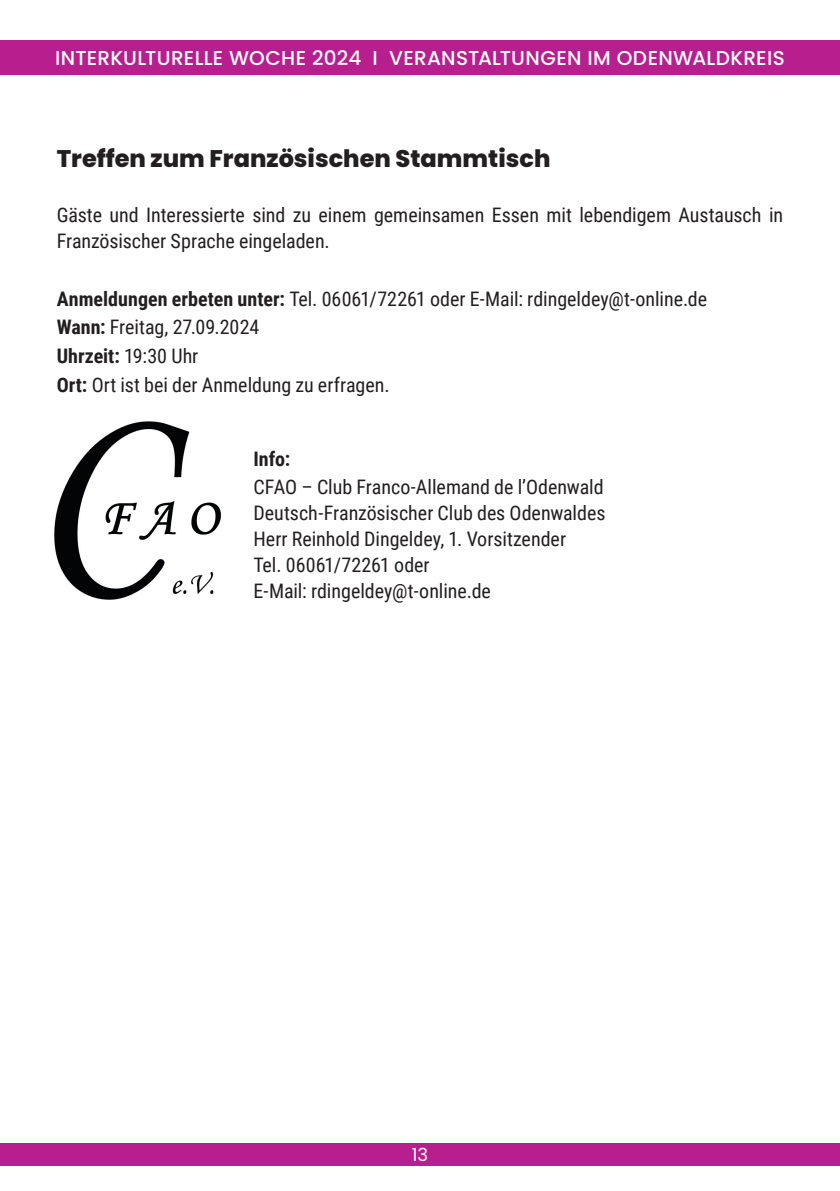
<style>
.page{position:relative;width:840px;height:1191px;background:#fff}
.page>*{position:absolute;margin:0;border:0;box-sizing:border-box;transform-origin:0 0}
.t1{font:800 24px "Poppins";color:#231f20}
.t2{font:20px/26px "Roboto Condensed";color:#231f20}
.t3{font:500 20px "Poppins";letter-spacing:.015em;color:#fff}
.t4{font:700 20px "Roboto Condensed";color:#231f20}
.t5{font:18px "Poppins";color:#fff}
.s1{font-weight:700}
</style>
<div class="page">
<div style="left:0;top:41px;width:839px;height:34px;background:#b61f8d"></div>
<div style="left:0;top:1143px;width:839px;height:23px;background:#b61f8d"></div>
<img style="left:54px;top:421px;width:168px;height:179px">
<p class="t3" style="left:55px;top:47px;width:730px">INTERKULTURELLE WOCHE 2024 I VERANSTALTUNGEN IM ODENWALDKREIS</p>
<p class="t1" style="left:57px;top:145px;width:495px">Treffen zum Französischen Stammtisch</p>
<p class="t2" style="left:57px;top:201px;width:727px">Gäste und Interessierte sind zu einem gemeinsamen Essen mit lebendigem Austausch in<br>Französischer Sprache eingeladen.</p>
<p class="t2" style="left:57px;top:283px;width:651px;line-height:28.8px"><span class="s1">Anmeldungen erbeten unter:</span> Tel. 06061/72261 oder E-Mail: rdingeldey@t-online.de <span class="s1">Wann:</span> Freitag, 27.09.2024<br><span class="s1">Uhrzeit:</span> 19:30 Uhr<br><span class="s1">Ort:</span> Ort ist bei der Anmeldung zu erfragen.</p>
<p class="t4" style="left:253px;top:444px;width:38px">Info:</p>
<p class="t2" style="left:253px;top:473px;width:353px">CFAO – Club Franco-Allemand de l’Odenwald Deutsch-Französischer Club des Odenwaldes Herr Reinhold Dingeldey, 1. Vorsitzender<br>Tel. 06061/72261 oder<br>E-Mail: rdingeldey@t-online.de</p>
<p class="t5" style="left:411px;top:1143px;width:18px">13</p>
</div>
